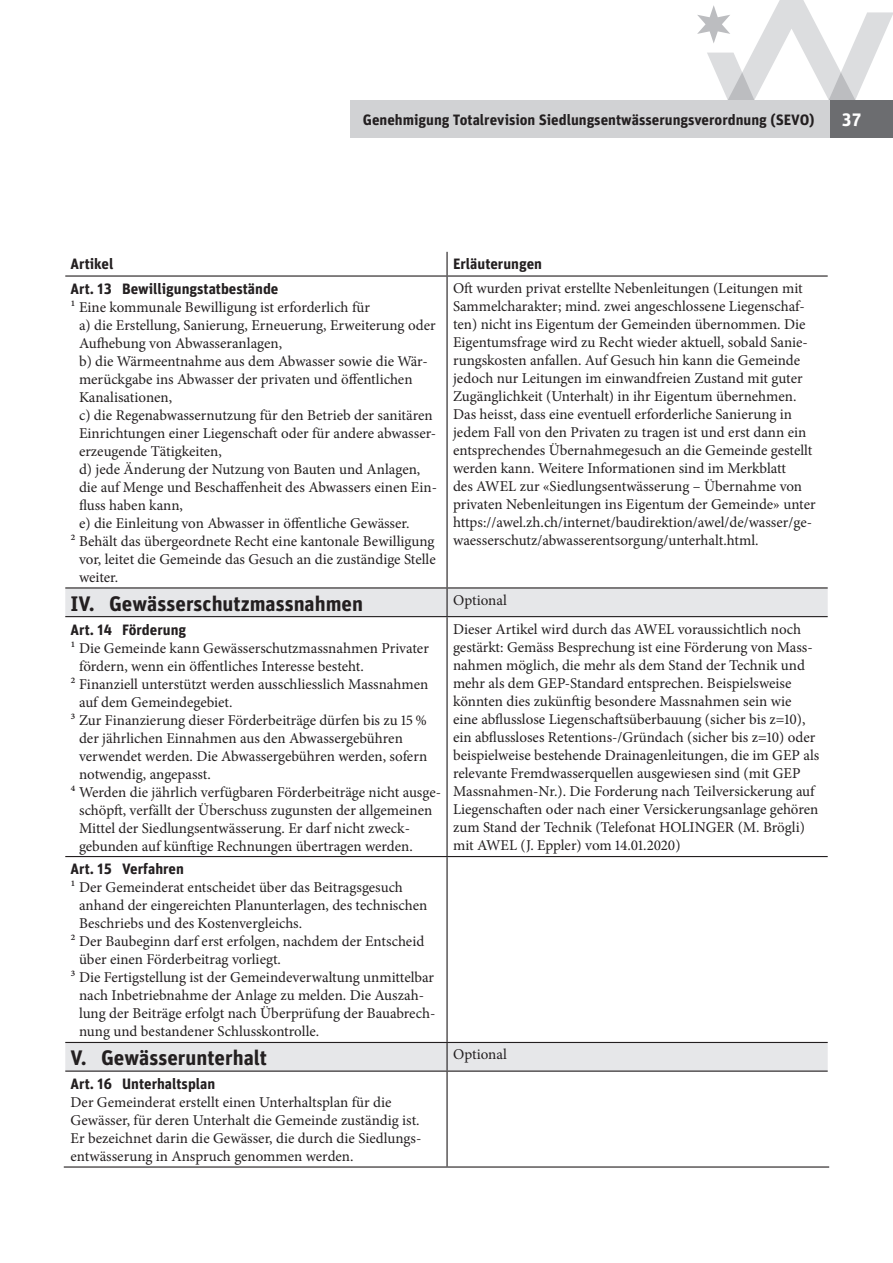
<style>
.page{position:relative;width:893px;height:1263px;background:#fff}
.page>*{position:absolute;margin:0;border:0;box-sizing:border-box;transform-origin:0 0}
.t1{font:700 21px "Unit Pro";color:#231f20}
.t2{font:700 18px "Unit Pro";color:#fff}
.t3{font:15px/18px "Minion Pro";color:#231f20}
.t4{font:700 15px "Unit Pro";color:#231f20}
</style>
<div class="page">
<svg style="left:697px;top:0;width:196px;height:100px"></svg>
<div style="left:829px;top:100px;width:64px;height:37px;background:#6c6d70"></div>
<svg style="left:65px;top:588px;width:763px;height:482px"></svg>
<hr style="left:446px;top:252px;width:2px;height:23px;background:#231f20">
<hr style="left:65px;top:275px;width:382px;height:2px;background:#231f20">
<hr style="left:447px;top:275px;width:381px;height:2px;background:#231f20">
<hr style="left:446px;top:277px;width:2px;height:310px;background:#231f20">
<hr style="left:65px;top:587px;width:382px;height:1px;background:#231f20">
<hr style="left:447px;top:587px;width:381px;height:1px;background:#231f20">
<hr style="left:446px;top:588px;width:2px;height:28px;background:#231f20">
<hr style="left:65px;top:616px;width:382px;height:1px;background:#231f20">
<hr style="left:447px;top:616px;width:381px;height:1px;background:#231f20">
<hr style="left:446px;top:617px;width:2px;height:239px;background:#231f20">
<hr style="left:65px;top:856px;width:382px;height:1px;background:#231f20">
<hr style="left:447px;top:856px;width:381px;height:1px;background:#231f20">
<hr style="left:446px;top:857px;width:2px;height:185px;background:#231f20">
<hr style="left:65px;top:1042px;width:382px;height:1px;background:#231f20">
<hr style="left:447px;top:1042px;width:381px;height:1px;background:#231f20">
<hr style="left:446px;top:1043px;width:2px;height:27px;background:#231f20">
<hr style="left:65px;top:1070px;width:382px;height:2px;background:#231f20">
<hr style="left:447px;top:1070px;width:381px;height:2px;background:#231f20">
<hr style="left:446px;top:1072px;width:2px;height:94px;background:#231f20">
<hr style="left:64px;top:1166px;width:383px;height:1px;background:#231f20">
<hr style="left:447px;top:1166px;width:382px;height:1px;background:#231f20">
<div style="left:350px;top:100px;width:479px;height:37px;background:#d1d2d4"></div>
<p class="t4" style="left:363px;top:108px;width:453px">Genehmigung Totalrevision Siedlungsentwässerungsverordnung (SEVO)</p>
<p class="t2" style="left:842px;top:106px;width:21px">37</p>
<p class="t4" style="left:71px;top:253px;width:44px">Artikel</p>
<p class="t4" style="left:453px;top:253px;width:90px">Erläuterungen</p>
<p class="t4" style="left:71px;top:278px;width:209px">Art. 13 Bewilligungstatbestände</p>
<p class="t3" style="left:71px;top:298px;width:301px">1 Eine kommunale Bewilligung ist erforderlich für</p>
<p class="t3" style="left:79px;top:316px;width:358px">a) die Erstellung, Sanierung, Erneuerung, Erweiterung oder</p>
<p class="t3" style="left:79px;top:334px;width:205px">Aufhebung von Abwasseranlagen,</p>
<p class="t3" style="left:79px;top:352px;width:350px">b) die Wärmeentnahme aus dem Abwasser sowie die Wär-</p>
<p class="t3" style="left:79px;top:370px;width:335px">merückgabe ins Abwasser der privaten und öffentlichen</p>
<p class="t3" style="left:79px;top:388px;width:95px">Kanalisationen,</p>
<p class="t3" style="left:79px;top:406px;width:355px">c) die Regenabwassernutzung für den Betrieb der sanitären</p>
<p class="t3" style="left:79px;top:424px;width:359px">Einrichtungen einer Liegenschaft oder für andere abwasser-</p>
<p class="t3" style="left:79px;top:442px;width:144px">erzeugende Tätigkeiten,</p>
<p class="t3" style="left:79px;top:460px;width:343px">d) jede Änderung der Nutzung von Bauten und Anlagen,</p>
<p class="t3" style="left:79px;top:478px;width:359px">die auf Menge und Beschaffenheit des Abwassers einen Ein-</p>
<p class="t3" style="left:79px;top:496px;width:105px">fluss haben kann,</p>
<p class="t3" style="left:79px;top:514px;width:332px">e) die Einleitung von Abwasser in öffentliche Gewässer.</p>
<p class="t3" style="left:71px;top:532px;width:366px">2 Behält das übergeordnete Recht eine kantonale Bewilligung</p>
<p class="t3" style="left:79px;top:550px;width:358px">vor, leitet die Gemeinde das Gesuch an die zuständige Stelle</p>
<p class="t3" style="left:79px;top:568px;width:41px">weiter.</p>
<p class="t3" style="left:453px;top:279px;width:364px">Oft wurden privat erstellte Nebenleitungen (Leitungen mit Sammelcharakter; mind. zwei angeschlossene Liegenschaf&shy;ten) nicht ins Eigentum der Gemeinden übernommen. Die Eigentumsfrage wird zu Recht wieder aktuell, sobald Sanie&shy;rungskosten anfallen. Auf Gesuch hin kann die Gemeinde jedoch nur Leitungen im einwandfreien Zustand mit guter Zugänglichkeit (Unterhalt) in ihr Eigentum übernehmen.<br>Das heisst, dass eine eventuell erforderliche Sanierung in jedem Fall von den Privaten zu tragen ist und erst dann ein entsprechendes Übernahmegesuch an die Gemeinde gestellt werden kann. Weitere Informationen sind im Merkblatt<br>des AWEL zur «Siedlungsentwässerung – Übernahme von privaten Nebenleitungen ins Eigentum der Gemeinde» unter https://awel.zh.ch/internet/baudirektion/awel/de/wasser/ge&shy;waesserschutz/abwasserentsorgung/unterhalt.html.</p>
<h1 class="t1" style="left:71px;top:588px;width:294px">IV. Gewässerschutzmassnahmen</h1>
<p class="t3" style="left:453px;top:591px;width:55px">Optional</p>
<p class="t4" style="left:71px;top:618px;width:117px">Art. 14 Förderung</p>
<p class="t3" style="left:71px;top:639px;width:360px">1 Die Gemeinde kann Gewässerschutzmassnahmen Privater</p>
<p class="t3" style="left:79px;top:657px;width:286px">fördern, wenn ein öffentliches Interesse besteht.</p>
<p class="t3" style="left:71px;top:675px;width:359px">2 Finanziell unterstützt werden ausschliesslich Massnahmen</p>
<p class="t3" style="left:79px;top:693px;width:155px">auf dem Gemeindegebiet.</p>
<p class="t3" style="left:71px;top:711px;width:358px">3 Zur Finanzierung dieser Förderbeiträge dürfen bis zu 15 %</p>
<p class="t3" style="left:79px;top:729px;width:325px">der jährlichen Einnahmen aus den Abwassergebühren</p>
<p class="t3" style="left:79px;top:747px;width:350px">verwendet werden. Die Abwassergebühren werden, sofern</p>
<p class="t3" style="left:79px;top:765px;width:133px">notwendig, angepasst.</p>
<p class="t3" style="left:71px;top:783px;width:372px">4 Werden die jährlich verfügbaren Förderbeiträge nicht ausge-</p>
<p class="t3" style="left:79px;top:801px;width:355px">schöpft, verfällt der Überschuss zugunsten der allgemeinen</p>
<p class="t3" style="left:79px;top:819px;width:332px">Mittel der Siedlungsentwässerung. Er darf nicht zweck-</p>
<p class="t3" style="left:79px;top:837px;width:335px">gebunden auf künftige Rechnungen übertragen werden.</p>
<p class="t3" style="left:453px;top:620px;width:368px">Dieser Artikel wird durch das AWEL voraussichtlich noch gestärkt: Gemäss Besprechung ist eine Förderung von Mass&shy;nahmen möglich, die mehr als dem Stand der Technik und mehr als dem GEP-Standard entsprechen. Beispielsweise könnten dies zukünftig besondere Massnahmen sein wie eine abflusslose Liegenschaftsüberbauung (sicher bis z=10), ein abflussloses Retentions-/Gründach (sicher bis z=10) oder beispielweise bestehende Drainagenleitungen, die im GEP als relevante Fremdwasserquellen ausgewiesen sind (mit GEP Massnahmen-Nr.). Die Forderung nach Teilversickerung auf Liegenschaften oder nach einer Versickerungsanlage gehören zum Stand der Technik (Telefonat HOLINGER (M. Brögli) mit AWEL (J. Eppler) vom 14.01.2020)</p>
<p class="t4" style="left:71px;top:858px;width:115px">Art. 15 Verfahren</p>
<p class="t3" style="left:71px;top:879px;width:334px">1 Der Gemeinderat entscheidet über das Beitragsgesuch</p>
<p class="t3" style="left:79px;top:897px;width:350px">anhand der eingereichten Planunterlagen, des technischen</p>
<p class="t3" style="left:79px;top:915px;width:225px">Beschriebs und des Kostenvergleichs.</p>
<p class="t3" style="left:71px;top:933px;width:355px">2 Der Baubeginn darf erst erfolgen, nachdem der Entscheid</p>
<p class="t3" style="left:79px;top:951px;width:204px">über einen Förderbeitrag vorliegt.</p>
<p class="t3" style="left:71px;top:969px;width:365px">3 Die Fertigstellung ist der Gemeindeverwaltung unmittelbar</p>
<p class="t3" style="left:79px;top:987px;width:346px">nach Inbetriebnahme der Anlage zu melden. Die Auszah-</p>
<p class="t3" style="left:79px;top:1005px;width:358px">lung der Beiträge erfolgt nach Überprüfung der Bauabrech-</p>
<p class="t3" style="left:79px;top:1023px;width:242px">nung und bestandener Schlusskontrolle.</p>
<h1 class="t1" style="left:71px;top:1042px;width:198px">V. Gewässerunterhalt</h1>
<p class="t3" style="left:453px;top:1046px;width:55px">Optional</p>
<p class="t4" style="left:71px;top:1073px;width:146px">Art. 16 Unterhaltsplan</p>
<p class="t3" style="left:71px;top:1093px;width:352px">Der Gemeinderat erstellt einen Unterhaltsplan für die Gewässer, für deren Unterhalt die Gemeinde zuständig ist.<br>Er bezeichnet darin die Gewässer, die durch die Siedlungs&shy;entwässerung in Anspruch genommen werden.</p>
</div>
